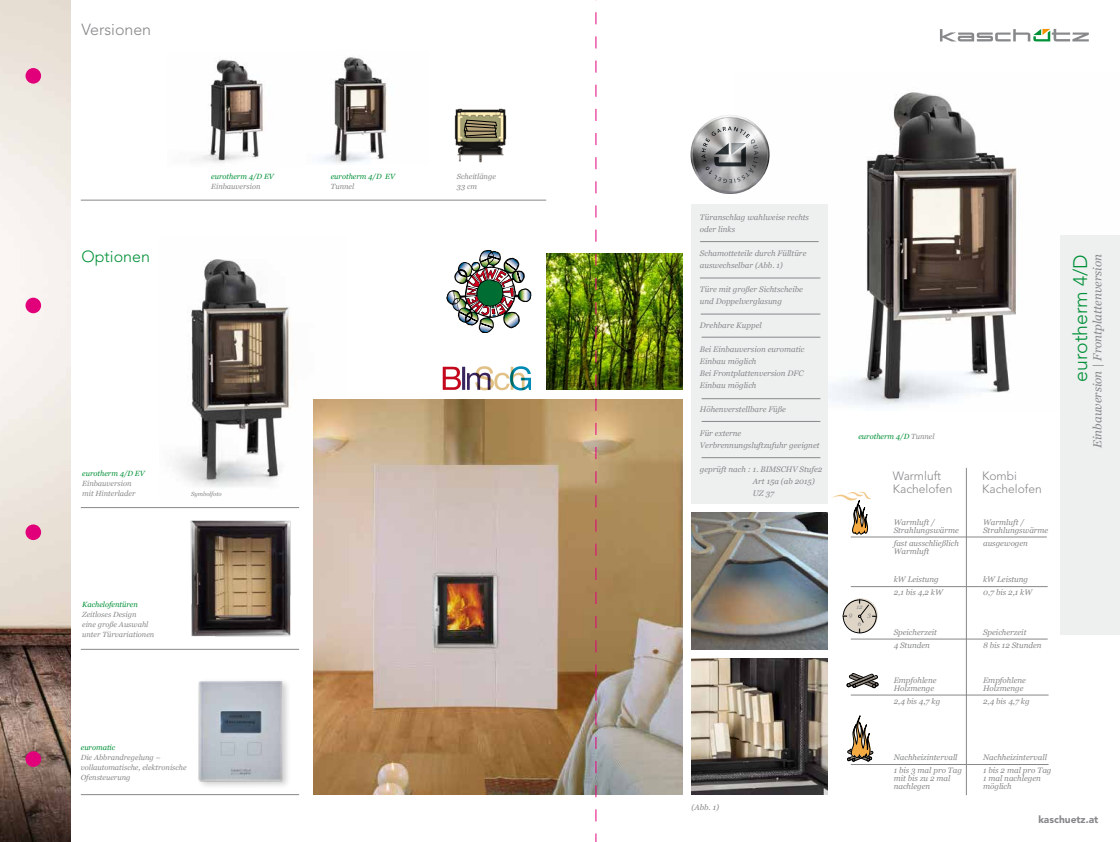
<style>
.page{position:relative;width:1120px;height:842px;background:#fff}
.page>*{position:absolute;margin:0;border:0;box-sizing:border-box;transform-origin:0 0}
.t1{font:300 19.5px "Avenir";color:#009037}
.t2{font:300 16px "Avenir";color:#87888a}
.t3{font:300 16px "Avenir";color:#009037}
.t4{font:300 12px/13px "Avenir";color:#87888a}
.t5{font:italic 11.7px "Georgia";color:#87888a}
.t6{font:900 10.1px "Avenir";color:#87888a}
.t7{font:italic 8px/12px "Georgia";color:#87888a}
.t8{font:italic 7.5px/10px "Georgia";color:#87888a}
.t9{font:italic 7.5px "Georgia";color:#009037}
.t10{font:italic 6.4px "Georgia";color:#87888a}
.t11{font:italic 6px "Georgia";color:#87888a}
.s1{color:#87888a}
</style>
<div class="page">
<img style="left:454px;top:108px;width:53px;height:55px">
<img style="left:736px;top:92px;width:281px;height:319px">
<img style="left:195px;top:59px;width:68px;height:104px">
<img style="left:318px;top:57px;width:69px;height:107px">
<svg style="left:464px;top:120px;width:33px;height:18px"></svg>
<img style="left:175px;top:259px;width:115px;height:229px">
<img style="left:313px;top:399px;width:369px;height:395px">
<div style="left:1060px;top:235px;width:60px;height:400px;background:#eeefef"></div>
<img style="left:190px;top:520px;width:101px;height:117px">
<div style="left:196px;top:678px;width:96px;height:112px;background:#fbfbfb"></div>
<img style="left:198px;top:681px;width:89px;height:104px">
<hr style="left:81px;top:200px;width:465px;height:1px;background:#87888a">
<hr style="left:81px;top:507px;width:218px;height:1px;background:#87888a">
<hr style="left:81px;top:649px;width:218px;height:1px;background:#87888a">
<hr style="left:81px;top:794px;width:218px;height:1px;background:#87888a">
<img style="left:447px;top:250px;width:84px;height:83px">
<svg style="left:443px;top:366px;width:88px;height:24px"></svg>
<hr style="left:851px;top:537px;width:196px;height:1px;background:#87888a">
<hr style="left:851px;top:586px;width:196px;height:1px;background:#87888a">
<hr style="left:851px;top:639px;width:196px;height:1px;background:#87888a">
<hr style="left:851px;top:695px;width:197px;height:1px;background:#87888a">
<hr style="left:851px;top:764px;width:197px;height:1px;background:#87888a">
<svg style="left:846px;top:673px;width:32px;height:15px"></svg>
<svg style="left:847px;top:715px;width:26px;height:47px"></svg>
<svg style="left:831px;top:491px;width:40px;height:43px"></svg>
<div style="left:844px;top:598px;width:34px;height:34px;background:#dfd5c7;border-radius:50%"></div>
<div style="left:843px;top:600px;width:33px;height:33px;border:1px solid #000;border-radius:50%"></div>
<svg style="left:858px;top:599px;width:18px;height:34px"></svg>
<hr style="left:966px;top:468px;width:1px;height:327px;background:#87888a">
<div style="left:691px;top:204px;width:136px;height:300px;background:#eeefef"></div>
<hr style="left:700px;top:241px;width:118px;height:1px;background:#87888a">
<hr style="left:700px;top:278px;width:120px;height:1px;background:#87888a">
<hr style="left:701px;top:314px;width:119px;height:1px;background:#87888a">
<hr style="left:701px;top:337px;width:119px;height:1px;background:#87888a">
<hr style="left:701px;top:398px;width:119px;height:1px;background:#87888a">
<hr style="left:701px;top:421px;width:119px;height:1px;background:#87888a">
<hr style="left:701px;top:457px;width:119px;height:1px;background:#87888a">
<img style="left:691px;top:658px;width:136px;height:136px">
<img style="left:546px;top:254px;width:136px;height:136px">
<img style="left:691px;top:512px;width:136px;height:137px">
<img style="left:690px;top:115px;width:79px;height:79px;border-radius:40px">
<div style="left:700px;top:138px;width:11px;height:25px;background:#485258;opacity:.75"></div>
<div style="left:713px;top:139px;width:46px;height:45px;background:#485258;opacity:.75"></div>
<svg style="left:701px;top:126px;width:57px;height:57px;background:#a0a0a1"></svg>
<div style="left:713px;top:143px;width:33px;height:24px;background:#485258;opacity:.75"></div>
<svg style="left:940px;top:29px;width:149px;height:12px"></svg>
<img style="left:0;top:0;width:71px;height:842px">
<svg style="left:595px;top:0;width:1px;height:842px"></svg>
<div style="left:26px;top:68px;width:15px;height:16px;background:#e2007a;border-radius:50%"></div>
<div style="left:26px;top:298px;width:15px;height:15px;background:#e2007a;border-radius:50%"></div>
<div style="left:26px;top:524px;width:15px;height:16px;background:#e2007a;border-radius:50%"></div>
<div style="left:26px;top:751px;width:15px;height:16px;background:#e2007a;border-radius:50%"></div>
<h2 class="t2" style="left:81px;top:20px;width:71px">Versionen</h2>
<h2 class="t3" style="left:81px;top:247px;width:70px">Optionen</h2>
<p class="t9" style="left:211px;top:172px;width:64px">eurotherm 4/D EV</p>
<p class="t8" style="left:211px;top:182px;width:51px">Einbauversion</p>
<p class="t9" style="left:331px;top:172px;width:66px">eurotherm 4/D EV</p>
<p class="t8" style="left:331px;top:182px;width:25px">Tunnel</p>
<p class="t8" style="left:457px;top:172px;width:40px">Scheitlänge<br>33 cm</p>
<p class="t9" style="left:82px;top:469px;width:64px">eurotherm 4/D EV</p>
<p class="t8" style="left:82px;top:479px;width:55px">Einbauversion mit Hinterlader</p>
<p class="t11" style="left:191px;top:490px;width:32px">Symbolfoto</p>
<p class="t9" style="left:82px;top:600px;width:57px">Kachelofentüren</p>
<p class="t8" style="left:82px;top:610px;width:74px">Zeitloses Design<br>eine große Auswahl unter Türvariationen</p>
<p class="t9" style="left:81px;top:743px;width:36px">euromatic</p>
<p class="t8" style="left:81px;top:753px;width:107px">Die Abbrandregelung – vollautomatische, elektronische<br>Ofensteuerung</p>
<p class="t7" style="left:700px;top:211px;width:111px">Türanschlag wahlweise rechts oder links</p>
<p class="t7" style="left:700px;top:247px;width:108px">Schamotteteile durch Fülltüre auswechselbar (Abb. 1)</p>
<p class="t7" style="left:700px;top:283px;width:105px">Türe mit großer Sichtscheibe und Doppelverglasung</p>
<p class="t7" style="left:700px;top:319px;width:63px">Drehbare Kuppel</p>
<p class="t7" style="left:700px;top:343px;width:106px">Bei Einbauversion euromatic<br>Einbau möglich<br>Bei Frontplattenversion DFC<br>Einbau möglich</p>
<p class="t7" style="left:700px;top:403px;width:88px">Höhenverstellbare Füße</p>
<p class="t7" style="left:700px;top:427px;width:121px">Für externe<br>Verbrennungsluftzufuhr geeignet</p>
<p class="t7" style="left:753px;top:463px;width:71px;text-indent:-53px">geprüft nach : 1. BIMSCHV Stufe2<br>Art 15a (ab 2015)<br>UZ 37</p>
<p class="t7" style="left:691px;top:801px;width:29px">(Abb. 1)</p>
<p class="t9" style="left:858px;top:431px;width:78px">eurotherm 4/D <span class="s1">Tunnel</span></p>
<p class="t10" style="left:856px;top:603px;width:8px">12</p>
<p class="t10" style="left:849px;top:610px;width:5px">9</p>
<p class="t10" style="left:867px;top:610px;width:5px">3</p>
<p class="t10" style="left:858px;top:620px;width:5px">6</p>
<h3 class="t4" style="left:893px;top:470px;width:61px">Warmluft<br>Kachelofen</h3>
<p class="t7" style="left:893px;top:518px;width:67px;line-height:8px">Warmluft /<br>Strahlungswärme</p>
<p class="t7" style="left:893px;top:539px;width:67px;line-height:8px">fast ausschließlich<br>Warmluft</p>
<p class="t7" style="left:893px;top:573px;width:51px;line-height:13px">kW Leistung<br>2,1 bis 4,2 kW</p>
<p class="t7" style="left:893px;top:626px;width:45px;line-height:13px">Speicherzeit<br>4 Stunden</p>
<p class="t7" style="left:893px;top:676px;width:44px;line-height:8px">Empfohlene<br>Holzmenge</p>
<p class="t7" style="left:893px;top:695px;width:48px">2,4 bis 4,7 kg</p>
<p class="t7" style="left:893px;top:751px;width:70px;line-height:13px">Nachheizintervall<br>1 bis 3 mal pro Tag</p>
<p class="t7" style="left:893px;top:775px;width:58px;line-height:8px">mit bis zu 2 mal nachlegen</p>
<h3 class="t4" style="left:982px;top:470px;width:61px">Kombi<br>Kachelofen</h3>
<p class="t7" style="left:983px;top:518px;width:67px;line-height:8px">Warmluft /<br>Strahlungswärme</p>
<p class="t7" style="left:983px;top:537px;width:46px">ausgewogen</p>
<p class="t7" style="left:983px;top:573px;width:51px;line-height:13px">kW Leistung<br>0,7 bis 2,1 kW</p>
<p class="t7" style="left:983px;top:626px;width:60px;line-height:13px">Speicherzeit<br>8 bis 12 Stunden</p>
<p class="t7" style="left:983px;top:676px;width:44px;line-height:8px">Empfohlene<br>Holzmenge</p>
<p class="t7" style="left:983px;top:695px;width:48px">2,4 bis 4,7 kg</p>
<p class="t7" style="left:983px;top:751px;width:70px;line-height:13px">Nachheizintervall<br>1 bis 2 mal pro Tag</p>
<p class="t7" style="left:983px;top:775px;width:59px;line-height:8px">1 mal nachlegen möglich</p>
<h1 class="t1" style="left:1069px;top:382px;width:129px;rotate:-90deg">eurotherm 4/D</h1>
<h3 class="t5" style="left:1090px;top:448px;width:195px;rotate:-90deg">Einbauversion | Frontplattenversion</h3>
<p class="t6" style="left:1038px;top:813px;width:61px">kaschuetz.at</p>
</div>
